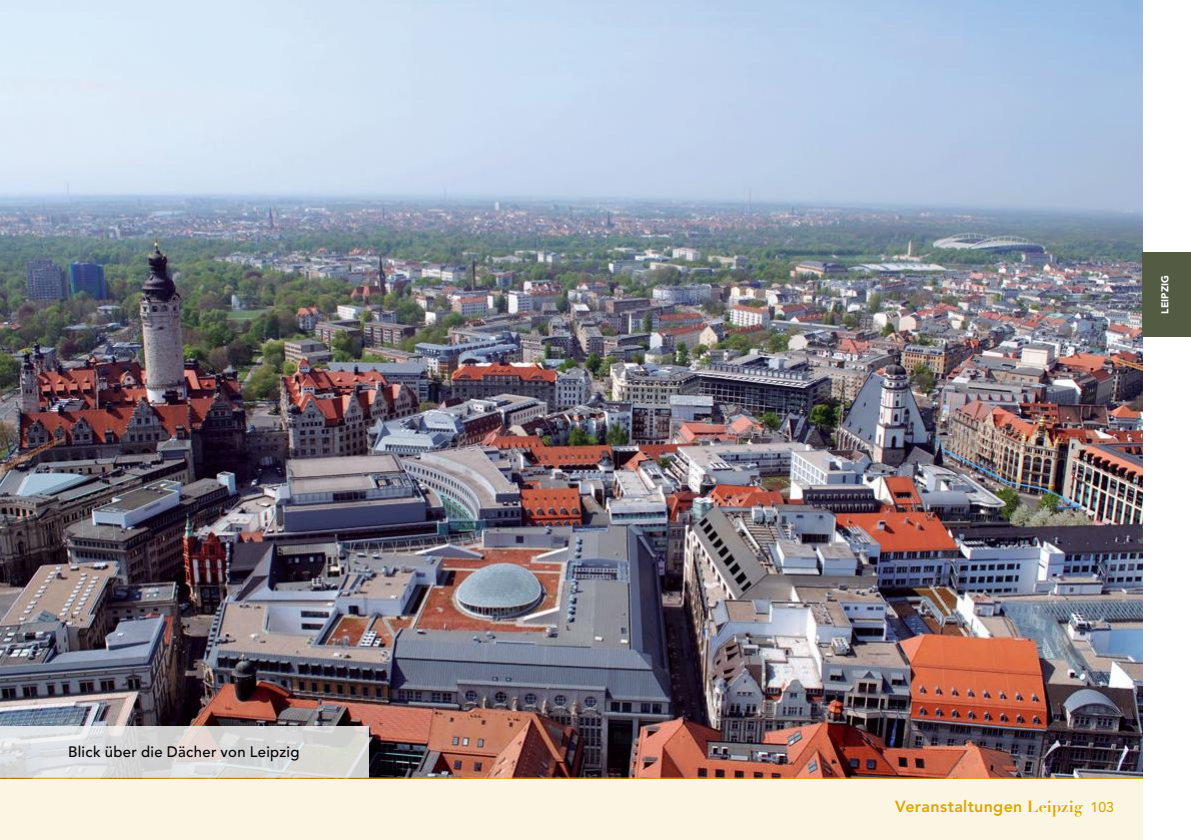
<style>
.page{position:relative;width:1191px;height:840px;background:#fff}
.page>*{position:absolute;margin:0;border:0;box-sizing:border-box;transform-origin:0 0}
.t1{font:800 16px "Avenir";letter-spacing:.02em;color:#dca800}
.t2{font:500 15px "Avenir";letter-spacing:.025em;color:#000}
.t3{font:900 10px "Avenir";letter-spacing:.01em;color:#fff}
.s1{font-family:"Didot LH Bold Os F";font-weight:400}
.s2{font-weight:500;font-size:14px}
</style>
<div class="page">
<img style="left:0;top:0;width:1142px;height:777px">
<svg style="left:0;top:726px;width:369px;height:51px;background:#dad9d9"></svg>
<div style="left:0;top:777px;width:1142px;height:62px;background:#fbf5e3"></div>
<hr style="left:0;top:777px;width:1142px;height:1px;background:#dca800">
<div style="left:1142px;top:252px;width:49px;height:84px;background:#535c43"></div>
<p class="t2" style="left:68px;top:742px;width:233px">Blick über die Dächer von Leipzig</p>
<p class="t3" style="left:1159px;top:313px;width:40px;rotate:-90deg">leipzig</p>
<p class="t1" style="left:895px;top:796px;width:220px">Veranstaltungen <span class="s1">Leipzig</span> <span class="s2">103</span></p>
</div>
